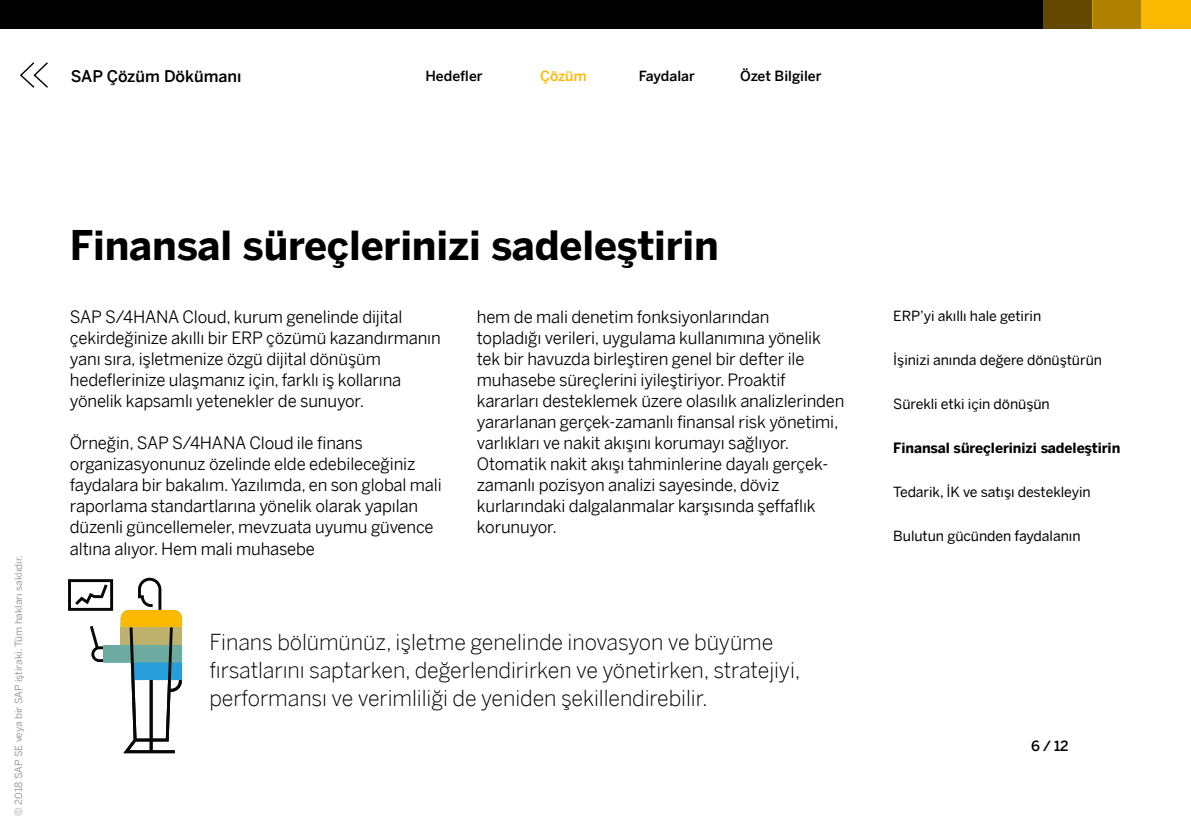
<style>
.page{position:relative;width:1191px;height:840px;background:#fff}
.page>*{position:absolute;margin:0;border:0;box-sizing:border-box;transform-origin:0 0}
.t1{font:700 40px "Benton Sans";letter-spacing:-.005em;color:#000}
.t2{font:300 22px/28px "Benton Sans";letter-spacing:-.005em;color:#000}
.t3{font:17px/21px "Benton Sans";letter-spacing:-.01em;color:#000}
.t4{font:500 16px "Benton Sans";color:#000}
.t5{font:14px "Benton Sans";letter-spacing:-.005em;color:#000}
.t6{font:700 14px "Benton Sans";letter-spacing:-.005em;color:#000}
.t7{font:500 14px "Benton Sans";color:#000}
.t8{font:500 14px "Benton Sans";letter-spacing:-.005em;color:#fbba00}
.t9{font:10px "Benton Sans";color:#9d9d9c}
</style>
<div class="page">
<div style="left:0;top:0;width:1191px;height:28px;background:#000"></div>
<div style="left:1141px;top:0;width:50px;height:28px;background:#fbba00"></div>
<div style="left:1092px;top:0;width:49px;height:28px;background:#af8100"></div>
<div style="left:1043px;top:0;width:49px;height:28px;background:#634900"></div>
<svg style="left:20px;top:62px;width:28px;height:26px"></svg>
<svg style="left:68px;top:577px;width:114px;height:175px"></svg>
<p class="t4" style="left:71px;top:62px;width:172px">SAP Çözüm Dökümanı</p>
<p class="t7" style="left:425px;top:64px;width:59px">Hedefler</p>
<p class="t8" style="left:540px;top:64px;width:48px">Çözüm</p>
<p class="t7" style="left:639px;top:64px;width:58px">Faydalar</p>
<p class="t7" style="left:740px;top:64px;width:83px">Özet Bilgiler</p>
<p class="t9" style="left:11px;top:815px;width:261px;rotate:-90deg">© 2018 SAP SE veya bir SAP iştiraki. Tüm hakları saklıdır.</p>
<h1 class="t1" style="left:70px;top:210px;width:650px">Finansal süreçlerinizi sadeleştirin</h1>
<p class="t3" style="left:70px;top:304px;width:372px">SAP S/4HANA Cloud, kurum genelinde dijital çekirdeğinize akıllı bir ERP çözümü kazandırmanın yanı sıra, işletmenize özgü dijital dönüşüm hedeflerinize ulaşmanız için, farklı iş kollarına yönelik kapsamlı yetenekler de sunuyor.</p>
<p class="t3" style="left:70px;top:430px;width:373px">Örneğin, SAP S/4HANA Cloud ile finans organizasyonunuz özelinde elde edebileceğiniz faydalara bir bakalım. Yazılımda, en son global mali raporlama standartlarına yönelik olarak yapılan düzenli güncellemeler, mevzuata uyumu güvence altına alıyor. Hem mali muhasebe</p>
<p class="t3" style="left:477px;top:304px;width:369px">hem de mali denetim fonksiyonlarından<br>topladığı verileri, uygulama kullanımına yönelik tek bir havuzda birleştiren genel bir defter ile muhasebe süreçlerini iyileştiriyor. Proaktif kararları desteklemek üzere olasılık analizlerinden yararlanan gerçek-zamanlı finansal risk yönetimi, varlıkları ve nakit akışını korumayı sağlıyor.<br>Otomatik nakit akışı tahminlerine dayalı gerçek&shy;zamanlı pozisyon analizi sayesinde, döviz kurlarındaki dalgalanmalar karşısında şeffaflık korunuyor.</p>
<p class="t2" style="left:209px;top:624px;width:593px">Finans bölümünüz, işletme genelinde inovasyon ve büyüme fırsatlarını saptarken, değerlendirirken ve yönetirken, stratejiyi, performansı ve verimliliği de yeniden şekillendirebilir.</p>
<p class="t5" style="left:893px;top:305px;width:149px">ERP’yi akıllı hale getirin</p>
<p class="t5" style="left:893px;top:349px;width:210px">İşinizi anında değere dönüştürün</p>
<p class="t5" style="left:893px;top:393px;width:158px">Sürekli etki için dönüşün</p>
<p class="t6" style="left:893px;top:435px;width:229px">Finansal süreçlerinizi sadeleştirin</p>
<p class="t5" style="left:893px;top:481px;width:199px">Tedarik, İK ve satışı destekleyin</p>
<p class="t5" style="left:893px;top:525px;width:189px">Bulutun gücünden faydalanın</p>
<p class="t7" style="left:1031px;top:733px;width:39px">6 / 12</p>
</div>
